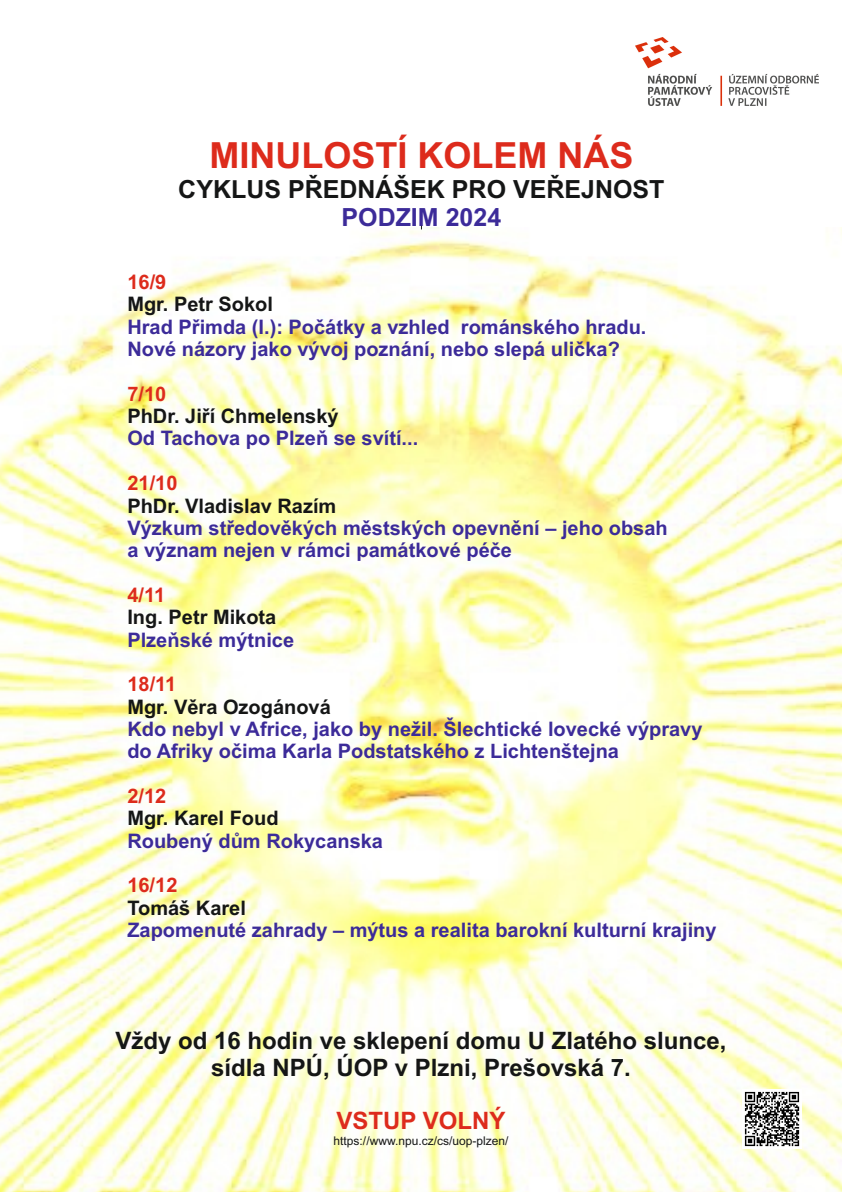
<style>
.page{position:relative;width:842px;height:1192px;background:#fff}
.page>*{position:absolute;margin:0;border:0;box-sizing:border-box;transform-origin:0 0}
.t1{font:700 36px "Arial";color:#dd2b1c}
.t2{font:700 25px "Arial";color:#151616}
.t3{font:700 25px "Arial";color:#3c2b99}
.t4{font:700 24px/26.8px "Arial";color:#151616;text-align:center}
.t5{font:700 24px "Arial";color:#dd2b1c}
.t6{font:700 20px/22.4px "Arial";color:#3c2b99}
.t7{font:700 20px "Arial";color:#151616}
.t8{font:700 20px "Arial";color:#dd2b1c}
.t9{font:12px "Arial";color:#151616}
</style>
<div class="page">
<img style="left:0;top:227px;width:842px;height:965px">
<img style="left:636px;top:37px;width:182px;height:68px">
<img style="left:743px;top:1090px;width:59px;height:58px">
<h1 class="t1" style="left:209px;top:142px;width:426px">MINULOSTÍ KOLEM NÁS</h1>
<p class="t2" style="left:178px;top:180px;width:488px">CYKLUS PŘEDNÁŠEK PRO VEŘEJNOST</p>
<p class="t3" style="left:341px;top:208px;width:161px">PODZIM 2024</p>
<p class="t8" style="left:127px;top:275px;width:40px">16/9</p>
<p class="t7" style="left:127px;top:297px;width:147px">Mgr. Petr Sokol</p>
<p class="t6" style="left:127px;top:317px;width:521px">Hrad Přimda (I.): Počátky a vzhled románského hradu.<br>Nové názory jako vývoj poznání, nebo slepá ulička?</p>
<p class="t8" style="left:127px;top:386px;width:40px">7/10</p>
<p class="t7" style="left:127px;top:409px;width:213px">PhDr. Jiří Chmelenský</p>
<p class="t6" style="left:127px;top:429px;width:292px">Od Tachova po Plzeň se svítí...</p>
<p class="t8" style="left:127px;top:476px;width:52px">21/10</p>
<p class="t7" style="left:127px;top:498px;width:210px">PhDr. Vladislav Razím</p>
<p class="t6" style="left:127px;top:519px;width:542px">Výzkum středověkých městských opevnění – jeho obsah a význam nejen v rámci památkové péče</p>
<p class="t8" style="left:127px;top:587px;width:39px">4/11</p>
<p class="t7" style="left:127px;top:610px;width:150px">Ing. Petr Mikota</p>
<p class="t6" style="left:127px;top:630px;width:168px">Plzeňské mýtnice</p>
<p class="t8" style="left:127px;top:677px;width:50px">18/11</p>
<p class="t7" style="left:127px;top:699px;width:205px">Mgr. Věra Ozogánová</p>
<p class="t6" style="left:127px;top:720px;width:577px">Kdo nebyl v Africe, jako by nežil. Šlechtické lovecké výpravy do Afriky očima Karla Podstatského z Lichtenštejna</p>
<p class="t8" style="left:127px;top:788px;width:40px">2/12</p>
<p class="t7" style="left:127px;top:811px;width:153px">Mgr. Karel Foud</p>
<p class="t6" style="left:127px;top:831px;width:257px">Roubený dům Rokycanska</p>
<p class="t8" style="left:127px;top:878px;width:52px">16/12</p>
<p class="t7" style="left:127px;top:900px;width:120px">Tomáš Karel</p>
<p class="t6" style="left:127px;top:921px;width:591px">Zapomenuté zahrady – mýtus a realita barokní kulturní krajiny</p>
<p class="t4" style="left:116px;top:1029px;width:612px">Vždy od 16 hodin ve sklepení domu U Zlatého slunce, sídla NPÚ, ÚOP v Plzni, Prešovská 7.</p>
<p class="t5" style="left:337px;top:1112px;width:170px">VSTUP VOLNÝ</p>
<p class="t9" style="left:334px;top:1137px;width:176px">https://www.npu.cz/cs/uop-plzen/</p>
</div>
